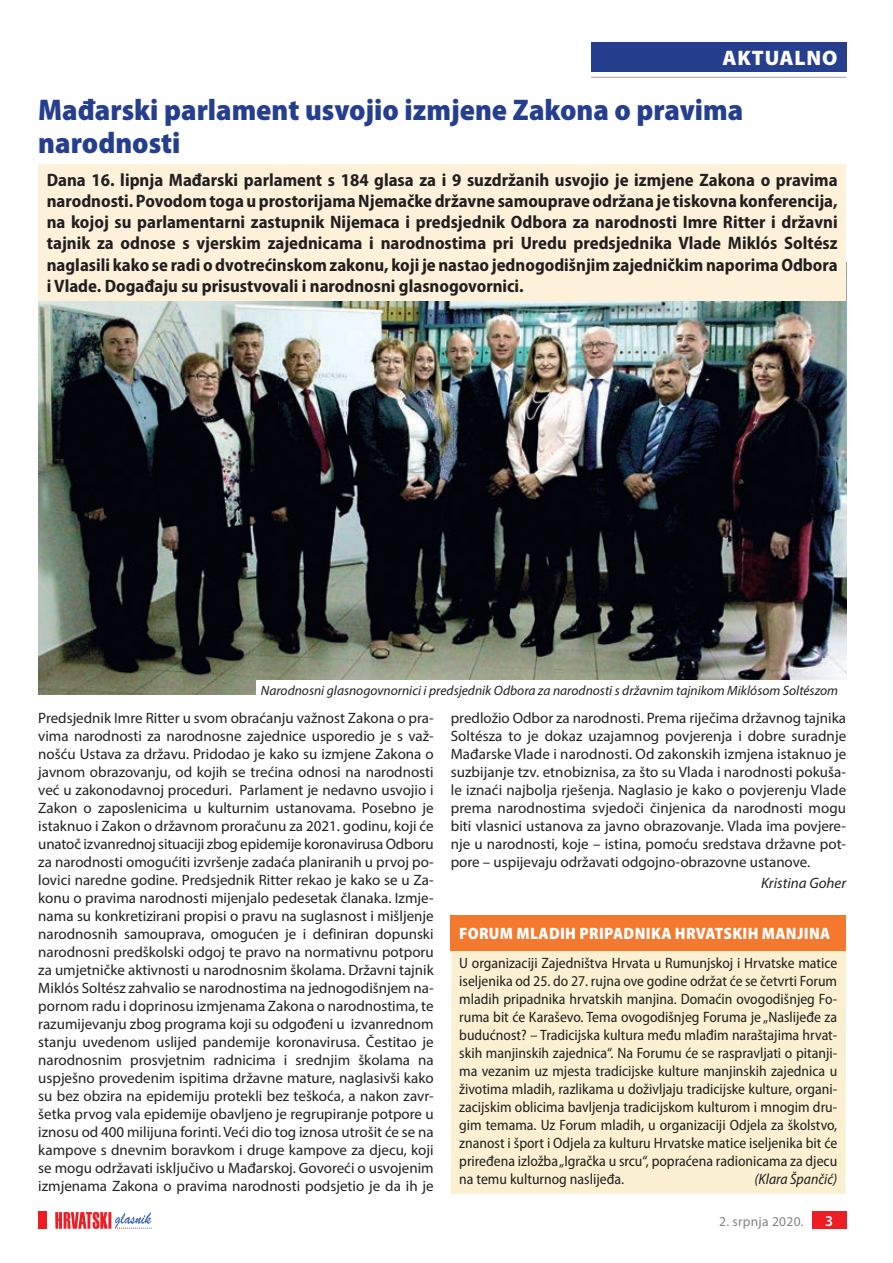
<style>
.page{position:relative;width:893px;height:1263px;background:#fff}
.page>*{position:absolute;margin:0;border:0;box-sizing:border-box;transform-origin:0 0}
.t1{font:900 semi-condensed 30px/33px "Myriad Pro";color:#253f8e}
.t2{font:900 21px "Myriad Pro";letter-spacing:.04em;color:#fff}
.t3{font:700 semi-condensed 18px/21px "Myriad Pro";color:#231f20;text-align:justify}
.t4{font:900 semi-condensed 16.5px "Myriad Pro";letter-spacing:.02em;color:#fff}
.t5{font:15px/18px "Myriad Pro";color:#231f20;text-align:justify}
.t6{font:semi-condensed 15px/18px "Myriad Pro";color:#231f20;text-align:justify}
.t7{font:italic semi-condensed 15px "Myriad Pro";color:#231f20}
.t8{font:italic 15px "Myriad Pro";color:#231f20}
.t9{font:600 15px "Myriad Pro";color:#fff}
.t10{font:italic 13.5px "Myriad Pro";color:#231f20}
.t11{font:13.5px "Myriad Pro";letter-spacing:.02em;color:#808285}
</style>
<div class="page">
<div style="left:812px;top:1212px;width:34px;height:17px;background:#ee1d23"></div>
<svg style="left:55px;top:1212px;width:97px;height:17px"></svg>
<div style="left:38px;top:1212px;width:9px;height:17px;background:#ee1d23"></div>
<div style="left:591px;top:43px;width:255px;height:29px;background:#253f8e"></div>
<hr style="left:591px;top:77px;width:255px;height:1px;background:#a8a9ad">
<img style="left:38px;top:300px;width:808px;height:394px">
<div style="left:257px;top:680px;width:601px;height:19px;background:#fff"></div>
<div style="left:38px;top:164px;width:808px;height:136px;background:#fef1d9"></div>
<div style="left:451px;top:950px;width:395px;height:244px;background:#fbf0d1"></div>
<div style="left:451px;top:915px;width:395px;height:35px;background:#f4792f"></div>
<h2 class="t2" style="left:722px;top:44px;width:117px">AKTUALNO</h2>
<h1 class="t1" style="left:38px;top:93px;width:707px">Mađarski parlament usvojio izmjene Zakona o pravima narodnosti</h1>
<p class="t3" style="left:47px;top:169px;width:792px">Dana 16. lipnja Mađarski parlament s 184 glasa za i 9 suzdržanih usvojio je izmjene Zakona o pravima narodnosti. Povodom toga u prostorijama Njemačke državne samouprave održana je tiskovna konferencija, na kojoj su parlamentarni zastupnik Nijemaca i predsjednik Odbora za narodnosti Imre Ritter i državni tajnik za odnose s vjerskim zajednicama i narodnostima pri Uredu predsjednika Vlade Miklós Soltész naglasili kako se radi o dvotrećinskom zakonu, koji je nastao jednogodišnjim zajedničkim naporima Odbora i Vlade. Događaju su prisustvovali i narodnosni glasnogovornici.</p>
<p class="t10" style="left:261px;top:682px;width:579px">Narodnosni glasnogovnornici i predsjednik Odbora za narodnosti s državnim tajnikom Miklósom Soltészom</p>
<p class="t5" style="left:38px;top:708px;width:397px">Predsjednik Imre Ritter u svom obraćanju važnost Zakona o pra&shy;vima narodnosti za narodnosne zajednice usporedio je s važ&shy;nošću Ustava za državu. Pridodao je kako su izmjene Zakona o javnom obrazovanju, od kojih se trećina odnosi na narodnosti već u zakonodavnoj proceduri. Parlament je nedavno usvojio i Zakon o zaposlenicima u kulturnim ustanovama. Posebno je istaknuo i Zakon o državnom proračunu za 2021. godinu, koji će unatoč izvanrednoj situaciji zbog epidemije koronavirusa Odboru za narodnosti omogućiti izvršenje zadaća planiranih u prvoj po&shy;lovici naredne godine. Predsjednik Ritter rekao je kako se u Za&shy;konu o pravima narodnosti mijenjalo pedesetak članaka. Izmje&shy;nama su konkretizirani propisi o pravu na suglasnost i mišljenje narodnosnih samouprava, omogućen je i definiran dopunski narodnosni predškolski odgoj te pravo na normativnu potporu za umjetničke aktivnosti u narodnosnim školama. Državni tajnik Miklós Soltész zahvalio se narodnostima na jednogodišnjem na&shy;pornom radu i doprinosu izmjenama Zakona o narodnostima, te razumijevanju zbog programa koji su odgođeni u izvanrednom stanju uvedenom uslijed pandemije koronavirusa. Čestitao je narodnosnim prosvjetnim radnicima i srednjim školama na uspješno provedenim ispitima državne mature, naglasivši kako su bez obzira na epidemiju protekli bez teškoća, a nakon zavr&shy;šetka prvog vala epidemije obavljeno je regrupiranje potpore u iznosu od 400 milijuna forinti. Veći dio tog iznosa utrošit će se na kampove s dnevnim boravkom i druge kampove za djecu, koji se mogu održavati isključivo u Mađarskoj. Govoreći o usvojenim izmjenama Zakona o pravima narodnosti podsjetio je da ih je</p>
<p class="t5" style="left:451px;top:708px;width:397px">predložio Odbor za narodnosti. Prema riječima državnog tajnika Soltésza to je dokaz uzajamnog povjerenja i dobre suradnje Mađarske Vlade i narodnosti. Od zakonskih izmjena istaknuo je suzbijanje tzv. etnobiznisa, za što su Vlada i narodnosti pokuša&shy;le iznaći najbolja rješenja. Naglasio je kako o povjerenju Vlade prema narodnostima svjedoči činjenica da narodnosti mogu biti vlasnici ustanova za javno obrazovanje. Vlada ima povjere&shy;nje u narodnosti, koje – istina, pomoću sredstava državne pot&shy;pore – uspijevaju održavati odgojno-obrazovne ustanove.</p>
<p class="t8" style="left:761px;top:873px;width:87px">Kristina Goher</p>
<p class="t4" style="left:459px;top:922px;width:373px">Forum mladih pripadnika hrvatskih manjina</p>
<p class="t6" style="left:459px;top:953px;width:380px">U organizaciji Zajedništva Hrvata u Rumunjskoj i Hrvatske matice iseljenika od 25. do 27. rujna ove godine održat će se četvrti Forum mladih pripadnika hrvatskih manjina. Domaćin ovogodišnjeg Fo&shy;ruma bit će Karaševo. Tema ovogodišnjeg Foruma je „Naslijeđe za budućnost? – Tradicijska kultura među mlađim naraštajima hrvat&shy;skih manjinskih zajednica“. Na Forumu će se raspravljati o pitanji&shy;ma vezanim uz mjesta tradicijske kulture manjinskih zajednica u životima mladih, razlikama u doživljaju tradicijske kulture, organi&shy;zacijskim oblicima bavljenja tradicijskom kulturom i mnogim dru&shy;gim temama. Uz Forum mladih, u organizaciji Odjela za školstvo, znanost i šport i Odjela za kulturu Hrvatske matice iseljenika bit će priređena izložba „Igračka u srcu“, popraćena radionicama za djecu na temu kulturnog naslijeđa.</p>
<p class="t7" style="left:754px;top:1169px;width:84px">(Klara Špančić)</p>
<p class="t11" style="left:719px;top:1213px;width:86px">2. srpnja 2020.</p>
<p class="t9" style="left:825px;top:1211px;width:10px">3</p>
</div>
